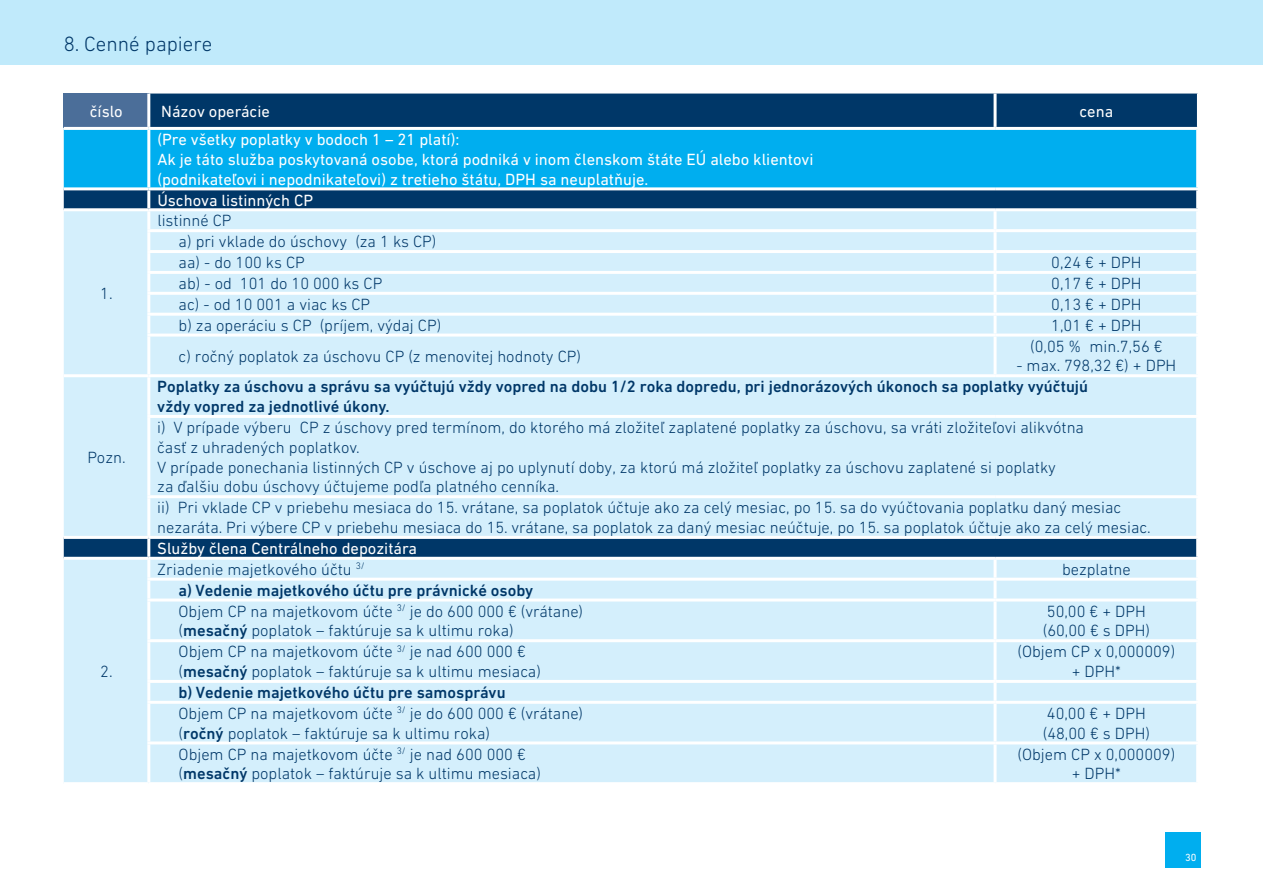
<style>
.page{position:relative;width:1263px;height:893px;background:#fff}
.page>*{position:absolute;margin:0;border:0;box-sizing:border-box;transform-origin:0 0}
.t1{font:300 21px "DIN Next W1 G";color:#003768}
.t2{font:300 16.5px/19.8px "DIN Next W1 G";color:#003768}
.t3{font:16.5px/20.1px "DIN Next W1 G";color:#fff}
.t4{font:500 16.5px/19.8px "DIN Next W1 G";color:#003768}
.t5{font:10.5px "DIN Next W1 G";color:#fff}
.s1{font-weight:500}
</style>
<div class="page">
<div style="left:1165px;top:832px;width:36px;height:36px;background:#00aeef"></div>
<div style="left:0;top:0;width:1263px;height:64px;background:#c0eafb"></div>
<div style="left:64px;top:94px;width:85px;height:34px;background:#4b6e99"></div>
<div style="left:150px;top:94px;width:1047px;height:33px;background:#003768"></div>
<div style="left:64px;top:130px;width:1132px;height:57px;background:#00aeef"></div>
<div style="left:64px;top:190px;width:1132px;height:18px;background:#003768"></div>
<div style="left:64px;top:211px;width:1132px;height:571px;background:#d4effc"></div>
<hr style="left:64px;top:127px;width:85px;height:3px;background:#fff">
<hr style="left:147px;top:94px;width:3px;height:33px;background:#fff">
<hr style="left:993px;top:94px;width:3px;height:33px;background:#fff">
<hr style="left:147px;top:130px;width:3px;height:57px;background:#fff">
<hr style="left:147px;top:190px;width:3px;height:18px;background:#fff">
<hr style="left:147px;top:211px;width:3px;height:18px;background:#fff">
<hr style="left:993px;top:211px;width:3px;height:18px;background:#fff">
<hr style="left:147px;top:232px;width:3px;height:18px;background:#fff">
<hr style="left:147px;top:229px;width:848px;height:3px;background:#fff">
<hr style="left:993px;top:232px;width:3px;height:18px;background:#fff">
<hr style="left:995px;top:229px;width:204px;height:3px;background:#fff">
<hr style="left:147px;top:253px;width:3px;height:18px;background:#fff">
<hr style="left:147px;top:250px;width:848px;height:3px;background:#fff">
<hr style="left:993px;top:253px;width:3px;height:18px;background:#fff">
<hr style="left:995px;top:250px;width:204px;height:3px;background:#fff">
<hr style="left:147px;top:274px;width:3px;height:18px;background:#fff">
<hr style="left:147px;top:271px;width:848px;height:3px;background:#fff">
<hr style="left:993px;top:274px;width:3px;height:18px;background:#fff">
<hr style="left:995px;top:271px;width:204px;height:3px;background:#fff">
<hr style="left:147px;top:295px;width:3px;height:18px;background:#fff">
<hr style="left:147px;top:292px;width:848px;height:3px;background:#fff">
<hr style="left:993px;top:295px;width:3px;height:18px;background:#fff">
<hr style="left:995px;top:292px;width:204px;height:3px;background:#fff">
<hr style="left:147px;top:316px;width:3px;height:18px;background:#fff">
<hr style="left:147px;top:313px;width:848px;height:3px;background:#fff">
<hr style="left:993px;top:316px;width:3px;height:18px;background:#fff">
<hr style="left:995px;top:313px;width:204px;height:3px;background:#fff">
<hr style="left:147px;top:337px;width:3px;height:37px;background:#fff">
<hr style="left:147px;top:334px;width:848px;height:3px;background:#fff">
<hr style="left:993px;top:337px;width:3px;height:37px;background:#fff">
<hr style="left:995px;top:334px;width:204px;height:3px;background:#fff">
<hr style="left:64px;top:374px;width:85px;height:3px;background:#fff">
<hr style="left:147px;top:377px;width:3px;height:38px;background:#fff">
<hr style="left:149px;top:374px;width:846px;height:3px;background:#fff">
<hr style="left:995px;top:374px;width:204px;height:3px;background:#fff">
<hr style="left:147px;top:418px;width:3px;height:77px;background:#fff">
<hr style="left:147px;top:415px;width:848px;height:3px;background:#fff">
<hr style="left:995px;top:415px;width:204px;height:3px;background:#fff">
<hr style="left:147px;top:498px;width:3px;height:38px;background:#fff">
<hr style="left:147px;top:495px;width:848px;height:3px;background:#fff">
<hr style="left:995px;top:495px;width:204px;height:3px;background:#fff">
<hr style="left:64px;top:536px;width:85px;height:3px;background:#fff">
<hr style="left:147px;top:539px;width:3px;height:18px;background:#fff">
<hr style="left:149px;top:536px;width:846px;height:3px;background:#fff">
<hr style="left:995px;top:536px;width:204px;height:3px;background:#fff">
<hr style="left:64px;top:557px;width:85px;height:3px;background:#fff">
<hr style="left:147px;top:560px;width:3px;height:18px;background:#fff">
<hr style="left:149px;top:557px;width:846px;height:3px;background:#fff">
<hr style="left:993px;top:560px;width:3px;height:18px;background:#fff">
<hr style="left:995px;top:557px;width:204px;height:3px;background:#fff">
<hr style="left:147px;top:581px;width:3px;height:17px;background:#fff">
<hr style="left:147px;top:578px;width:848px;height:3px;background:#fff">
<hr style="left:993px;top:581px;width:3px;height:17px;background:#fff">
<hr style="left:995px;top:578px;width:204px;height:3px;background:#fff">
<hr style="left:147px;top:601px;width:3px;height:38px;background:#fff">
<hr style="left:147px;top:642px;width:3px;height:38px;background:#fff">
<hr style="left:147px;top:683px;width:3px;height:18px;background:#fff">
<hr style="left:147px;top:704px;width:3px;height:37px;background:#fff">
<hr style="left:147px;top:744px;width:3px;height:38px;background:#fff">
<hr style="left:147px;top:598px;width:848px;height:3px;background:#fff">
<hr style="left:993px;top:601px;width:3px;height:38px;background:#fff">
<hr style="left:993px;top:642px;width:3px;height:38px;background:#fff">
<hr style="left:993px;top:683px;width:3px;height:18px;background:#fff">
<hr style="left:993px;top:704px;width:3px;height:37px;background:#fff">
<hr style="left:993px;top:744px;width:3px;height:38px;background:#fff">
<hr style="left:995px;top:598px;width:204px;height:3px;background:#fff">
<hr style="left:147px;top:639px;width:848px;height:3px;background:#fff">
<hr style="left:147px;top:680px;width:848px;height:3px;background:#fff">
<hr style="left:147px;top:701px;width:848px;height:3px;background:#fff">
<hr style="left:147px;top:741px;width:848px;height:3px;background:#fff">
<hr style="left:995px;top:639px;width:204px;height:3px;background:#fff">
<hr style="left:995px;top:680px;width:204px;height:3px;background:#fff">
<hr style="left:995px;top:701px;width:204px;height:3px;background:#fff">
<hr style="left:995px;top:741px;width:204px;height:3px;background:#fff">
<p class="t1" style="left:64px;top:32px;width:150px">8. Cenné papiere</p>
<p class="t3" style="left:90px;top:101px;width:35px">číslo</p>
<p class="t3" style="left:161px;top:101px;width:110px">Názov operácie</p>
<p class="t3" style="left:1079px;top:101px;width:35px">cena</p>
<p class="t3" style="left:157px;top:129px;width:658px">(Pre všetky poplatky v bodoch 1 – 21 platí):<br>Ak je táto služba poskytovaná osobe, ktorá podniká v inom členskom štáte EÚ alebo klientovi (podnikateľovi i nepodnikateľovi) z tretieho štátu, DPH sa neuplatňuje.<br>Úschova listinných CP</p>
<p class="t2" style="left:100px;top:283px;width:14px">1.</p>
<p class="t2" style="left:87px;top:447px;width:40px">Pozn.</p>
<p class="t2" style="left:100px;top:661px;width:14px">2.</p>
<p class="t2" style="left:179px;top:210px;width:259px;line-height:20.9px;text-indent:-21px">listinné CP<br>a) pri vklade do úschovy (za 1 ks CP) aa) - do 100 ks CP</p>
<p class="t2" style="left:1051px;top:252px;width:92px">0,24 € + DPH</p>
<p class="t2" style="left:179px;top:273px;width:205px">ab) - od 101 do 10 000 ks CP</p>
<p class="t2" style="left:1051px;top:273px;width:92px">0,17 € + DPH</p>
<p class="t2" style="left:179px;top:294px;width:193px">ac) - od 10 001 a viac ks CP</p>
<p class="t2" style="left:1051px;top:294px;width:92px">0,13 € + DPH</p>
<p class="t2" style="left:179px;top:315px;width:264px">b) za operáciu s CP (príjem, výdaj CP)</p>
<p class="t2" style="left:1051px;top:315px;width:92px">1,01 € + DPH</p>
<p class="t2" style="left:179px;top:346px;width:404px">c) ročný poplatok za úschovu CP (z menovitej hodnoty CP)</p>
<p class="t2" style="left:1030px;top:336px;width:134px">(0,05 % min.7,56 €</p>
<p class="t2" style="left:1016px;top:356px;width:161px">- max. 798,32 €) + DPH</p>
<p class="t4" style="left:157px;top:377px;width:932px">Poplatky za úschovu a správu sa vyúčtujú vždy vopred na dobu 1/2 roka dopredu, pri jednorázových úkonoch sa poplatky vyúčtujú vždy vopred za jednotlivé úkony.</p>
<p class="t2" style="left:157px;top:417px;width:995px">i) V prípade výberu CP z úschovy pred termínom, do ktorého má zložiteľ zaplatené poplatky za úschovu, sa vráti zložiteľovi alikvótna<br>časť z uhradených poplatkov.<br>V prípade ponechania listinných CP v úschove aj po uplynutí doby, za ktorú má zložiteľ poplatky za úschovu zaplatené si poplatky<br>za ďalšiu dobu úschovy účtujeme podľa platného cenníka.<br>ii) Pri vklade CP v priebehu mesiaca do 15. vrátane, sa poplatok účtuje ako za celý mesiac, po 15. sa do vyúčtovania poplatku daný mesiac nezaráta. Pri výbere CP v priebehu mesiaca do 15. vrátane, sa poplatok za daný mesiac neúčtuje, po 15. sa poplatok účtuje ako za celý mesiac.</p>
<p class="t3" style="left:157px;top:538px;width:261px">Služby člena Centrálneho depozitára</p>
<p class="t2" style="left:157px;top:559px;width:209px">Zriadenie majetkového účtu <sup>3/</sup></p>
<p class="t2" style="left:1062px;top:559px;width:70px">bezplatne</p>
<p class="t2" style="left:179px;top:580px;width:406px;line-height:20.4px"><span class="s1">a) Vedenie majetkového účtu pre právnické osoby<br></span>Objem CP na majetkovom účte <sup>3/</sup> je do 600 000 € (vrátane) (<span class="s1">mesačný</span> poplatok – faktúruje sa k ultimu roka)</p>
<p class="t2" style="left:1043px;top:601px;width:109px">50,00 € + DPH (60,00 € s DPH)</p>
<p class="t2" style="left:179px;top:642px;width:364px">Objem CP na majetkovom účte <sup>3/</sup> je nad 600 000 € (<span class="s1">mesačný</span> poplatok – faktúruje sa k ultimu mesiaca)</p>
<p class="t2" style="left:1017px;top:642px;width:159px;text-align:center">(Objem CP x 0,000009) + DPH*</p>
<p class="t2" style="left:179px;top:682px;width:406px;line-height:20.4px"><span class="s1">b) Vedenie majetkového účtu pre samosprávu<br></span>Objem CP na majetkovom účte <sup>3/</sup> je do 600 000 € (vrátane) (<span class="s1">ročný</span> poplatok – faktúruje sa k ultimu roka)</p>
<p class="t2" style="left:1043px;top:703px;width:109px">40,00 € + DPH (48,00 € s DPH)</p>
<p class="t2" style="left:179px;top:744px;width:364px">Objem CP na majetkovom účte <sup>3/</sup> je nad 600 000 € (<span class="s1">mesačný</span> poplatok – faktúruje sa k ultimu mesiaca)</p>
<p class="t2" style="left:1017px;top:744px;width:159px;text-align:center">(Objem CP x 0,000009) + DPH*</p>
<p class="t5" style="left:1185px;top:851px;width:13px">30</p>
</div>
